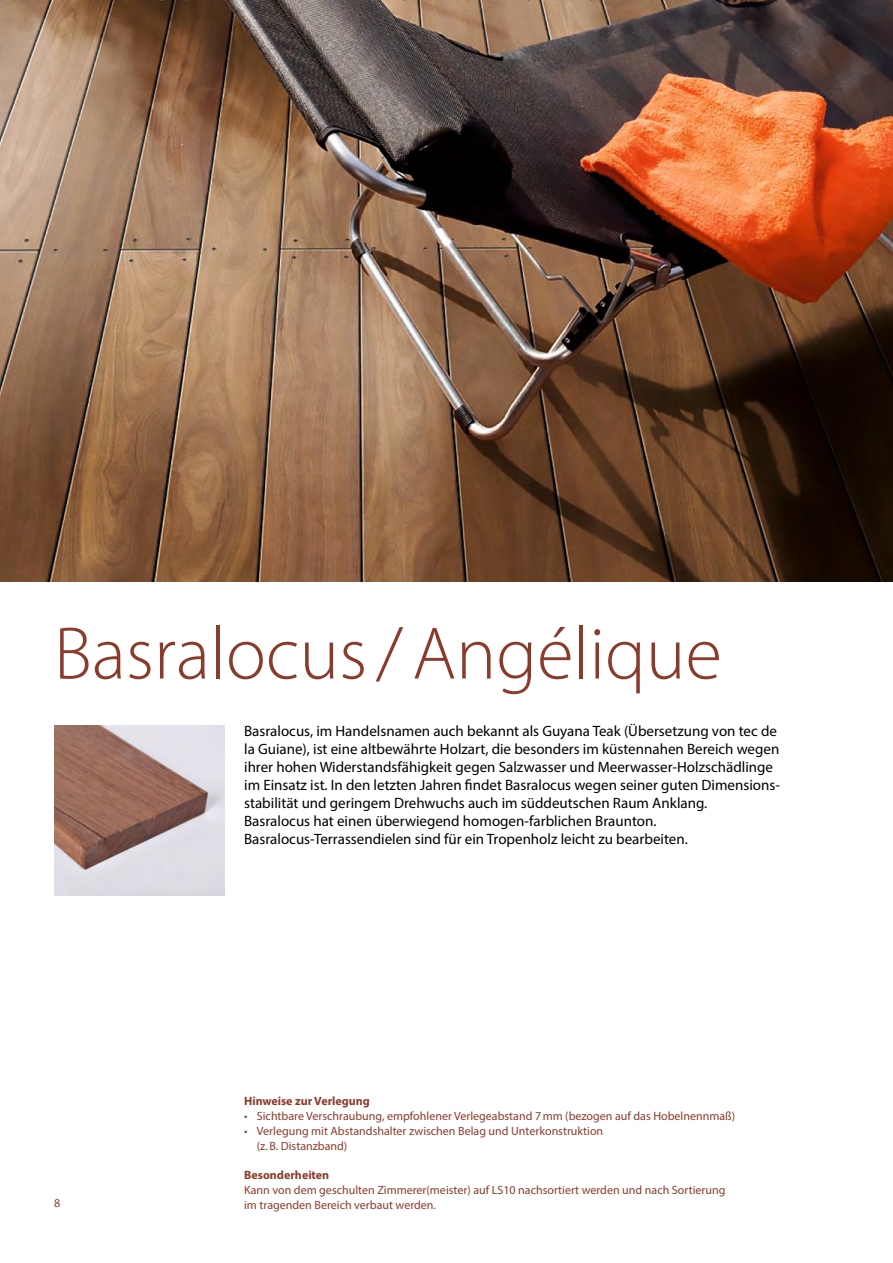
<style>
.page{position:relative;width:893px;height:1263px;background:#fff}
.page>*{position:absolute;margin:0;border:0;box-sizing:border-box;transform-origin:0 0}
.t1{font:300 75px "Myriad Pro";color:#8b3b2b}
.t2{font:15px/18px "Myriad Pro";color:#000}
.t3{font:12px/15px "Myriad Pro";color:#8b3b2b}
.t4{font:700 12px "Myriad Pro";color:#8b3b2b}
</style>
<div class="page">
<img style="left:0;top:0;width:893px;height:581px">
<img style="left:54px;top:725px;width:170px;height:170px">
<h1 class="t1" style="left:54px;top:608px;width:669px">Basralocus/Angélique</h1>
<p class="t3" style="left:54px;top:1195px;width:8px">8</p>
<p class="t2" style="left:244px;top:722px;width:537px">Basralocus, im Handelsnamen auch bekannt als Guyana Teak (Übersetzung von tec de la Guiane), ist eine altbewährte Holzart, die besonders im küstennahen Bereich wegen ihrer hohen Widerstandsfähigkeit gegen Salzwasser und Meerwasser-Holzschädlinge im Einsatz ist. In den letzten Jahren findet Basralocus wegen seiner guten Dimensions&shy;stabilität und geringem Drehwuchs auch im süddeutschen Raum Anklang.<br>Basralocus hat einen überwiegend homogen-farblichen Braunton.<br>Basralocus-Terrassendielen sind für ein Tropenholz leicht zu bearbeiten.</p>
<p class="t4" style="left:244px;top:1093px;width:127px">Hinweise zur Verlegung</p>
<p class="t3" style="left:244px;top:1108px;width:493px">• Sichtbare Verschraubung, empfohlener Verlegeabstand 7mm (bezogen auf das Hobelnennmaß)</p>
<p class="t3" style="left:257px;top:1123px;width:348px;text-indent:-13px">• Verlegung mit Abstandshalter zwischen Belag und Unterkonstruktion (z.B. Distanzband)</p>
<p class="t4" style="left:244px;top:1167px;width:87px">Besonderheiten</p>
<p class="t3" style="left:244px;top:1182px;width:483px">Kann von dem geschulten Zimmerer(meister) auf LS10 nachsortiert werden und nach Sortierung im tragenden Bereich verbaut werden.</p>
</div>
